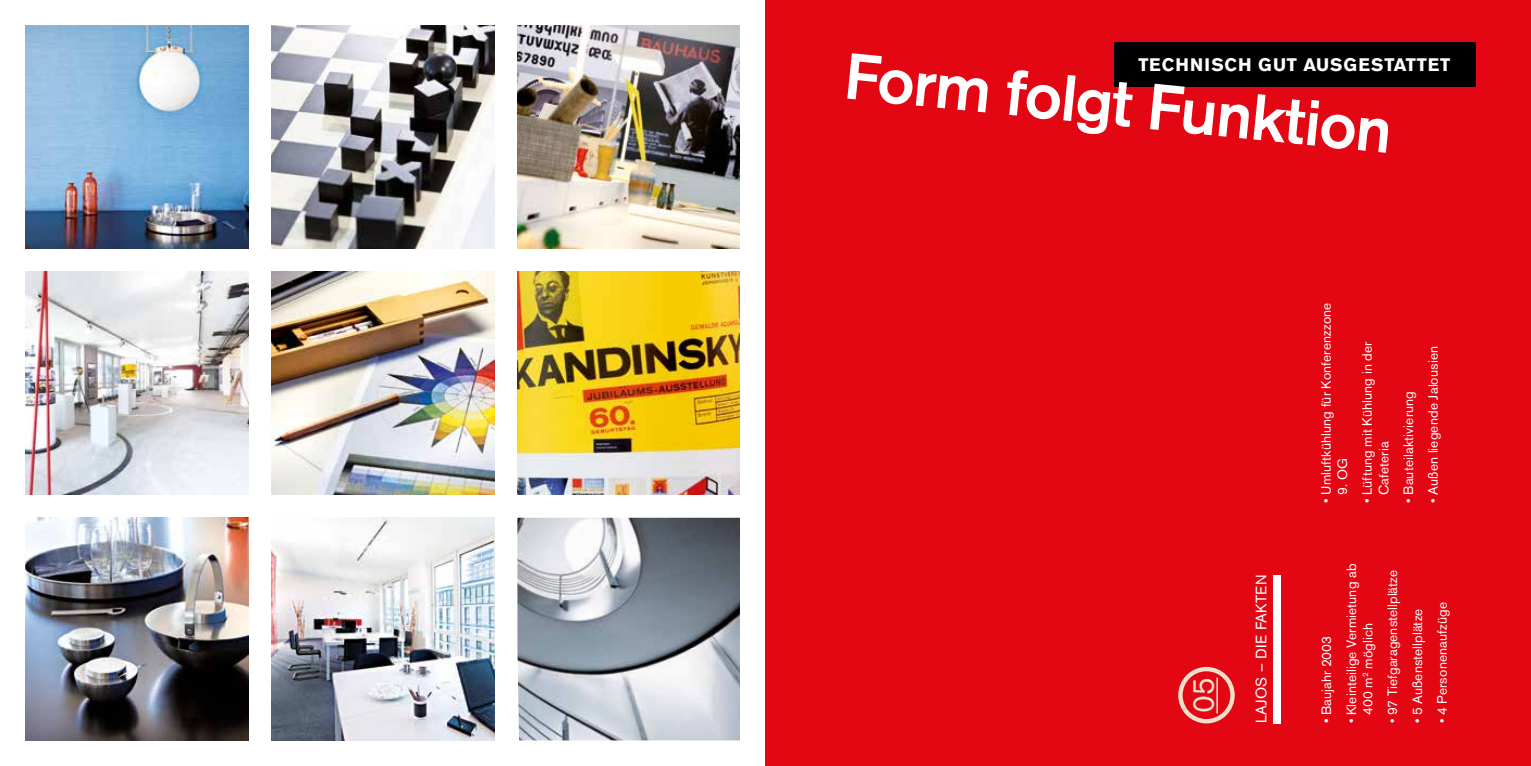
<style>
.page{position:relative;width:1531px;height:766px;background:#fff}
.page>*{position:absolute;margin:0;border:0;box-sizing:border-box;transform-origin:0 0}
.t1{font:500 64.5px "Akzidenz Grotesk BQ";color:#fff}
.t2{font:30.75px "Akzidenz Grotesk BQ";color:#eee0cb}
.t3{font:700 18px "Akzidenz Grotesk BQ";letter-spacing:.05em;color:#fff}
.t4{font:15px "Akzidenz Grotesk BQ";letter-spacing:.03em;color:#fff}
.t5{font:13.5px/16.5px "Akzidenz Grotesk BQ";letter-spacing:.01em;color:#fff}
</style>
<div class="page">
<img style="left:26px;top:271px;width:222px;height:223px">
<img style="left:517px;top:271px;width:223px;height:223px">
<img style="left:271px;top:271px;width:223px;height:223px">
<img style="left:517px;top:26px;width:223px;height:222px">
<img style="left:26px;top:26px;width:222px;height:222px">
<img style="left:271px;top:26px;width:223px;height:222px">
<img style="left:26px;top:517px;width:222px;height:223px">
<img style="left:517px;top:517px;width:223px;height:223px">
<img style="left:271px;top:517px;width:223px;height:223px">
<div style="left:765px;top:0;width:766px;height:765px;background:#e30613"></div>
<div style="left:1114px;top:43px;width:361px;height:44px;background:#000"></div>
<div style="left:1178px;top:666px;width:57px;height:57px;border:4px solid #eee0cb;border-radius:50%"></div>
<hr style="left:1216px;top:677px;width:2px;height:36px;background:#eee0cb">
<div style="left:1273px;top:574px;width:7px;height:149px;background:#fff"></div>
<h1 class="t1" style="left:849px;top:35px;width:552px;rotate:6deg">Form folgt Funktion</h1>
<h3 class="t3" style="left:1138px;top:55px;width:313px">TECHNISCH GUT AUSGESTATTET</h3>
<h2 class="t2" style="left:1185px;top:713px;width:37px;rotate:-90deg">05</h2>
<p class="t4" style="left:1252px;top:723px;width:150px;rotate:-90deg">LAJOS – DIE FAKTEN</p>
<p class="t5" style="left:1318px;top:503px;width:202px;rotate:-90deg">• Umluftkühlung für Konferenzzone</p>
<p class="t5" style="left:1334px;top:495px;width:38px;rotate:-90deg">9. OG</p>
<p class="t5" style="left:1359px;top:495px;width:155px;text-indent:-8px;rotate:-90deg">• Lüftung mit Kühlung in der<br>Cafeteria</p>
<p class="t5" style="left:1400px;top:503px;width:113px;rotate:-90deg">• Bauteilaktivierung</p>
<p class="t5" style="left:1425px;top:503px;width:159px;rotate:-90deg">• Außen liegende Jalousien</p>
<p class="t5" style="left:1318px;top:723px;width:89px;rotate:-90deg">• Baujahr 2003</p>
<p class="t5" style="left:1343px;top:715px;width:153px;text-indent:-8px;rotate:-90deg">• Kleinteilige Vermietung ab<br>400 m<sup>2</sup> möglich</p>
<p class="t5" style="left:1384px;top:723px;width:155px;rotate:-90deg">• 97 Tiefgaragenstellplätze</p>
<p class="t5" style="left:1409px;top:723px;width:116px;rotate:-90deg">• 5 Außenstellplätze</p>
<p class="t5" style="left:1434px;top:723px;width:123px;rotate:-90deg">• 4 Personenaufzüge</p>
</div>
